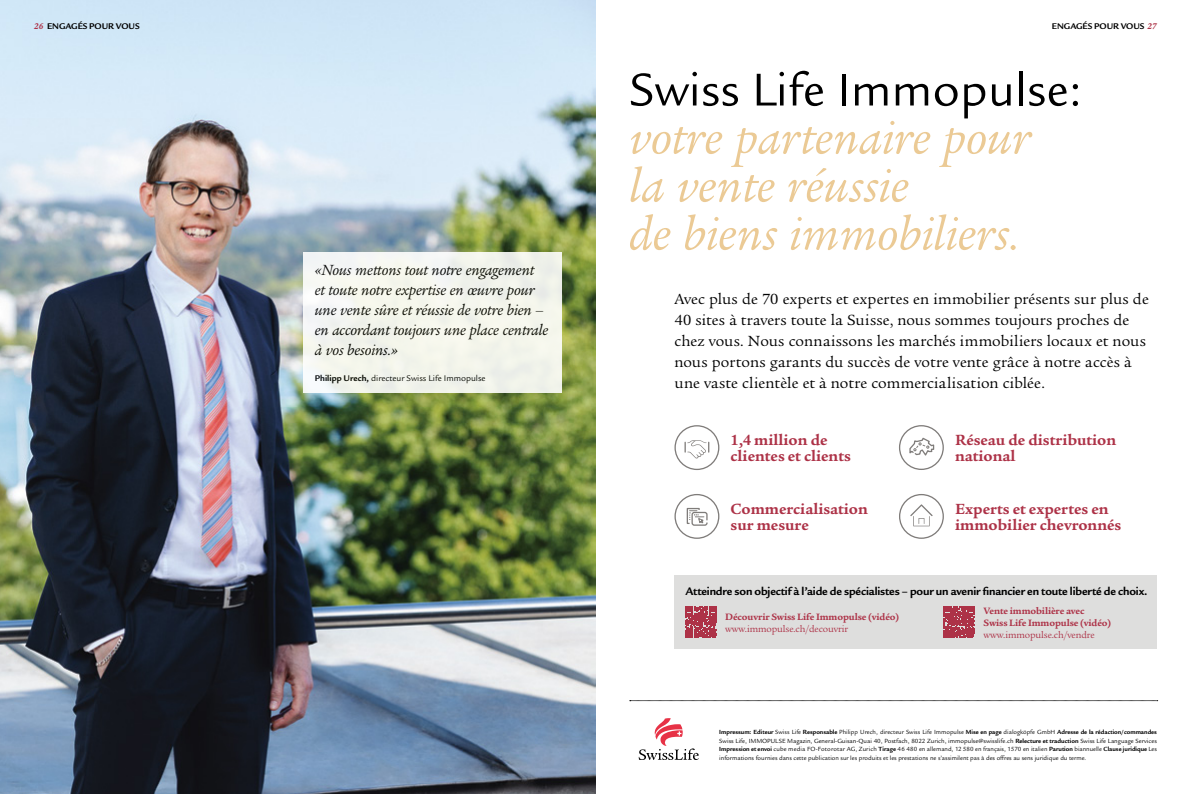
<style>
.page{position:relative;width:1191px;height:794px;background:#fff}
.page>*{position:absolute;margin:0;border:0;box-sizing:border-box;transform-origin:0 0}
.t1{font:50px/48px "Legacy Sans ITC Pro";color:#000}
.t2{font:italic 50px/48px "Legacy Serif ITC Pro";color:#ebca95}
.Lead{font:16px/21px "Legacy Serif ITC Pro";letter-spacing:.01em;color:#000}
.t3{font:italic 16px/20px "Legacy Serif ITC Pro";letter-spacing:-.01em;color:#000}
.Book_16_18pt_K{font:700 16px/16px "Legacy Serif ITC Pro";color:#ad3247}
.t4{font:700 12px "Legacy Sans ITC Pro";letter-spacing:-.01em;color:#000}
.t5{font:700 10px/12px "Legacy Serif ITC Pro";letter-spacing:-.01em;color:#ad3247}
.t6{font:10px "Legacy Serif ITC Pro";letter-spacing:-.01em;color:#ad3247}
.Book_16_18pt_K-2{font:700 9px "Legacy Sans ITC Pro";color:#000}
.t7{font:9px "Legacy Sans ITC Pro";color:#000}
.t8{font:6.5px/8.5px "Legacy Sans ITC Pro";color:#000;text-align:justify}
.s1{font-family:"Legacy Serif ITC Pro";font-style:italic;color:#ad3247}
.s2{font-weight:700}
.s3{font-family:"Legacy Serif ITC Pro";font-style:italic;color:#ebca95}
.s4{font-weight:400}
</style>
<div class="page">
<img style="left:0;top:0;width:595px;height:794px">
<svg style="left:639px;top:718px;width:60px;height:42px"></svg>
<svg style="left:630px;top:700px;width:527px;height:1px"></svg>
<svg style="left:674px;top:425px;width:45px;height:45px"></svg>
<div style="left:899px;top:425px;width:45px;height:45px;border:1px solid #7f7c7a;border-radius:50%"></div>
<svg style="left:909px;top:437px;width:26px;height:19px"></svg>
<svg style="left:899px;top:494px;width:45px;height:45px"></svg>
<div style="left:674px;top:494px;width:45px;height:45px;border:1px solid #7f7c7a;border-radius:50%"></div>
<svg style="left:686px;top:507px;width:22px;height:19px"></svg>
<div style="left:303px;top:253px;width:258px;height:140px;background:#f4f5ec"></div>
<div style="left:674px;top:575px;width:483px;height:74px;background:#dededd"></div>
<svg style="left:685px;top:606px;width:31px;height:32px"></svg>
<svg style="left:943px;top:606px;width:32px;height:32px"></svg>
<p class="Book_16_18pt_K-2" style="left:47px;top:21px;width:94px">ENGAGÉS POUR VOUS</p>
<p class="Book_16_18pt_K-2" style="left:1051px;top:21px;width:107px">ENGAGÉS POUR VOUS <span class="s1">27</span></p>
<h3 class="Book_16_18pt_K-2" style="left:34px;top:21px;width:47px"><span class="s1">26</span> INHALT</h3>
<h2 class="t3" style="left:315px;top:260px;width:235px">«Nous mettons tout notre engagement et toute notre expertise en œuvre pour une vente sûre et réussie de votre bien – en accordant toujours une place centrale à vos besoins.»</h2>
<h3 class="t7" style="left:315px;top:373px;width:172px"><span class="s2">Philipp Urech,</span> directeur Swiss Life Immopulse</h3>
<p class="t1" style="left:629px;top:66px;width:454px">Swiss Life Immopulse: <span class="s3">votre partenaire pour</span></p>
<p class="t2" style="left:629px;top:161px;width:392px">la vente réussie<br>de biens immobiliers.</p>
<p class="Lead" style="left:674px;top:288px;width:476px">Avec plus de 70 experts et expertes en immobilier présents sur plus de 40 sites à travers toute la Suisse, nous sommes toujours proches de chez vous. Nous connaissons les marchés immobiliers locaux et nous nous portons garants du succès de votre vente grâce à notre accès à une vaste clientèle et à notre commercialisation ciblée.</p>
<p class="Book_16_18pt_K" style="left:730px;top:432px;width:122px">1,4 million de clientes et clients</p>
<p class="Book_16_18pt_K" style="left:730px;top:501px;width:139px">Commercialisation sur mesure</p>
<p class="Book_16_18pt_K" style="left:955px;top:432px;width:163px">Réseau de distribution national</p>
<p class="Book_16_18pt_K" style="left:955px;top:501px;width:168px">Experts et expertes en immobilier chevronnés</p>
<p class="t4" style="left:685px;top:584px;width:463px">Atteindre son objectif à l’aide de spécialistes – pour un avenir financier en toute liberté de choix.</p>
<p class="t5" style="left:725px;top:610px;width:176px">Découvrir Swiss Life Immopulse (vidéo) <span class="s4">www.immopulse.ch/decouvrir</span></p>
<p class="t5" style="left:983px;top:604px;width:129px">Vente immobilière avec<br>Swiss Life Immopulse (vidéo)</p>
<p class="t6" style="left:983px;top:628px;width:113px">www.immopulse.ch/vendre</p>
<p class="t8" style="left:719px;top:728px;width:439px"><span class="s2">Impressum: Editeur</span> Swiss Life <span class="s2">Responsable</span> Philipp Urech, directeur Swiss Life Immopulse <span class="s2">Mise en page</span> dialogköpfe GmbH <span class="s2">Adresse de la rédaction/commandes </span>Swiss Life, IMMOPULSE Magazin, General-Guisan-Quai 40, Postfach, 8022 Zurich, immopulse@swisslife.ch <span class="s2">Relecture et traduction</span> Swiss Life Language Services <span class="s2">Impression et envoi</span> cube media FO-Fotorotar AG, Zurich <span class="s2">Tirage</span> 46 480 en allemand, 12 580 en français, 1570 en italien <span class="s2">Parution</span> biannuelle <span class="s2">Clause juridique</span> Les informations fournies dans cette publication sur les produits et les prestations ne s’assimilent pas à des offres au sens juridique du terme.</p>
</div>
